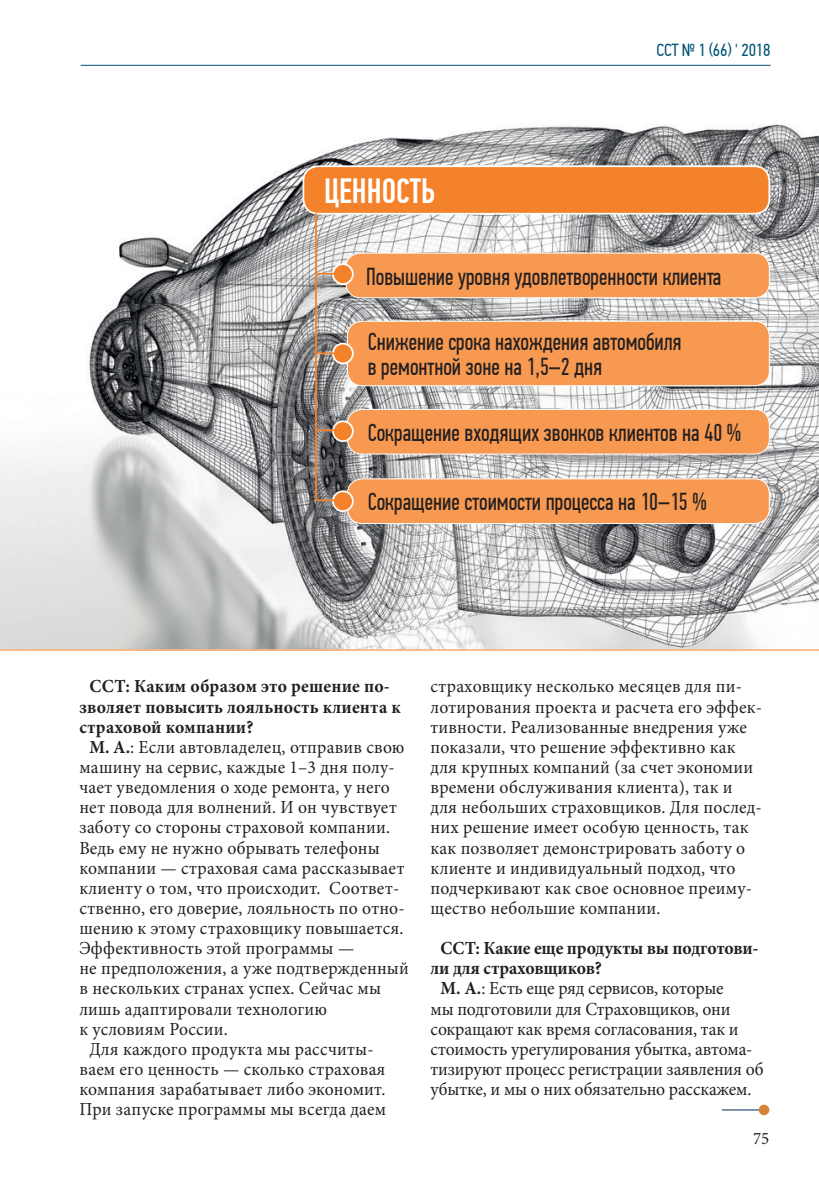
<style>
.page{position:relative;width:819px;height:1191px;background:#fff}
.page>*{position:absolute;margin:0;border:0;box-sizing:border-box;transform-origin:0 0}
.t1{font:500 35px "PF Din Text Comp Pro";color:#fff;scale:.96 1}
.t2{font:24.5px/24.5px "PF Din Text Comp Pro";color:#231f20;scale:.96 1}
.t3{font:18.38px/20.1px "Minion Pro";letter-spacing:.01em;color:#231f20;scale:.96 1}
.t4{font:18.38px "Minion Pro";letter-spacing:-.01em;color:#231f20;scale:.96 1}
.t5{font:700 18.38px "Minion Pro";letter-spacing:.005em;color:#231f20;scale:.96 1}
.t6{font:17.5px "PF Din Text Cond Pro";letter-spacing:-.01em;color:#015372;scale:.96 1}
.t7{font:17.5px "Minion Pro";color:#231f20;scale:.96 1}
.s1{font-weight:700}
</style>
<div class="page">
<hr style="left:81px;top:65px;width:689px;height:1px;background:#015372">
<img style="left:0;top:124px;width:819px;height:525px">
<hr style="left:721px;top:1109px;width:40px;height:1px;background:#6d89a1">
<div style="left:758px;top:1104px;width:11px;height:11px;background:#d38537;border-radius:50%"></div>
<div style="left:303px;top:166px;width:466px;height:48px;background:#f4822b;border-radius:15px"></div>
<div style="left:302px;top:165px;width:468px;height:50px;border:2px solid #fff;border-radius:15px"></div>
<div style="left:346px;top:253px;width:423px;height:45px;background:#f79951;border-radius:15px"></div>
<div style="left:345px;top:253px;width:424px;height:45px;border:1px solid #fff;border-radius:15px"></div>
<div style="left:347px;top:409px;width:422px;height:45px;background:#f79951;border-radius:15px"></div>
<div style="left:347px;top:409px;width:422px;height:45px;border:1px solid #fff;border-radius:15px"></div>
<div style="left:347px;top:479px;width:422px;height:44px;background:#f79951;border-radius:15px"></div>
<div style="left:347px;top:478px;width:422px;height:46px;border:1px solid #fff;border-radius:15px"></div>
<div style="left:347px;top:321px;width:422px;height:65px;background:#f79951;border-radius:15px"></div>
<div style="left:347px;top:321px;width:422px;height:65px;border:1px solid #fff;border-radius:15px"></div>
<div style="left:333px;top:264px;width:20px;height:20px;background:#f4822b;border-radius:50%"></div>
<div style="left:332px;top:263px;width:21px;height:22px;border:2px solid #fff;border-radius:50%"></div>
<div style="left:333px;top:343px;width:20px;height:20px;background:#f4822b;border-radius:50%"></div>
<div style="left:332px;top:343px;width:21px;height:21px;border:2px solid #fff;border-radius:50%"></div>
<div style="left:333px;top:421px;width:20px;height:20px;background:#f4822b;border-radius:50%"></div>
<div style="left:332px;top:420px;width:21px;height:22px;border:2px solid #fff;border-radius:50%"></div>
<div style="left:333px;top:491px;width:20px;height:20px;background:#f4822b;border-radius:50%"></div>
<div style="left:332px;top:490px;width:21px;height:22px;border:2px solid #fff;border-radius:50%"></div>
<hr style="left:315px;top:213px;width:2px;height:288px;background:#f4822b">
<svg style="left:317px;top:273px;width:18px;height:1px"></svg>
<svg style="left:317px;top:352px;width:18px;height:2px"></svg>
<svg style="left:316px;top:429px;width:19px;height:2px"></svg>
<svg style="left:316px;top:499px;width:19px;height:2px"></svg>
<hr style="left:0;top:649px;width:819px;height:2px;background:#fab680">
<h1 class="t1" style="left:324px;top:171px;width:117px">ЦЕННОСТЬ</h1>
<p class="t6" style="left:656px;top:40px;width:120px">CСТ № 1 (66) ' 2018</p>
<h2 class="t2" style="left:366px;top:264px;width:371px">Повышение уровня удовлетворенности клиента</h2>
<h2 class="t2" style="left:368px;top:330px;width:328px">Снижение срока нахождения автомобиля в ремонтной зоне на 1,5–2 дня</h2>
<h2 class="t2" style="left:368px;top:420px;width:390px">Сокращение входящих звонков клиентов на 40 %</h2>
<h2 class="t2" style="left:368px;top:490px;width:355px">Сокращение стоимости процесса на 10–15 %</h2>
<p class="t5" style="left:89px;top:673px;width:314px">ССТ: Каким образом это решение по-</p>
<p class="t5" style="left:79px;top:694px;width:336px">зволяет повысить лояльность клиента к</p>
<p class="t5" style="left:79px;top:714px;width:183px">страховой компании?</p>
<p class="t3" style="left:89px;top:737px;width:330px"><span class="s1">М. А.</span>: Если автовладелец, отправив свою</p>
<p class="t3" style="left:79px;top:757px;width:330px">машину на сервис, каждые 1–3 дня полу-</p>
<p class="t3" style="left:79px;top:777px;width:325px">чает уведомления о ходе ремонта, у него</p>
<p class="t3" style="left:79px;top:797px;width:332px">нет повода для волнений. И он чувствует</p>
<p class="t3" style="left:79px;top:817px;width:325px">заботу со стороны страховой компании.</p>
<p class="t3" style="left:79px;top:837px;width:314px">Ведь ему не нужно обрывать телефоны</p>
<p class="t3" style="left:79px;top:857px;width:340px">компании — страховая сама рассказывает</p>
<p class="t3" style="left:79px;top:878px;width:335px">клиенту о том, что происходит. Соответ-</p>
<p class="t3" style="left:79px;top:898px;width:340px">ственно, его доверие, лояльность по отно-</p>
<p class="t3" style="left:79px;top:918px;width:339px">шению к этому страховщику повышается.</p>
<p class="t3" style="left:79px;top:938px;width:288px">Эффективность этой программы —</p>
<p class="t3" style="left:79px;top:958px;width:345px">не предположения, а уже подтвержденный</p>
<p class="t3" style="left:79px;top:978px;width:316px">в нескольких странах успех. Сейчас мы</p>
<p class="t3" style="left:79px;top:998px;width:259px">лишь адаптировали технологию</p>
<p class="t3" style="left:79px;top:1018px;width:156px">к условиям России.</p>
<p class="t3" style="left:89px;top:1039px;width:297px">Для каждого продукта мы рассчиты-</p>
<p class="t3" style="left:79px;top:1059px;width:320px">ваем его ценность — сколько страховая</p>
<p class="t3" style="left:79px;top:1079px;width:320px">компания зарабатывает либо экономит.</p>
<p class="t3" style="left:79px;top:1099px;width:321px">При запуске программы мы всегда даем</p>
<p class="t3" style="left:430px;top:676px;width:347px">страховщику несколько месяцев для пи&shy;лотирования проекта и расчета его эффек&shy;тивности. Реализованные внедрения уже показали, что решение эффективно как для крупных компаний (за счет экономии времени обслуживания клиента), так и для небольших страховщиков. Для послед&shy;них решение имеет особую ценность, так как позволяет демонстрировать заботу о клиенте и индивидуальный подход, что подчеркивают как свое основное преиму&shy;щество небольшие компании.</p>
<p class="t5" style="left:440px;top:935px;width:333px">ССТ: Какие еще продукты вы подготови-</p>
<p class="t5" style="left:430px;top:955px;width:180px">ли для страховщиков?</p>
<p class="t4" style="left:440px;top:976px;width:296px"><span class="s1">М. А.</span>: Есть еще ряд сервисов, которые</p>
<p class="t4" style="left:430px;top:996px;width:314px">мы подготовили для Страховщиков, они</p>
<p class="t4" style="left:430px;top:1016px;width:322px">сокращают как время согласования, так и</p>
<p class="t4" style="left:430px;top:1036px;width:337px">стоимость урегулирования убытка, автома-</p>
<p class="t4" style="left:430px;top:1056px;width:348px">тизируют процесс регистрации заявления об</p>
<p class="t4" style="left:430px;top:1077px;width:335px">убытке, и мы о них обязательно расскажем.</p>
<p class="t7" style="left:753px;top:1126px;width:18px">75</p>
</div>
